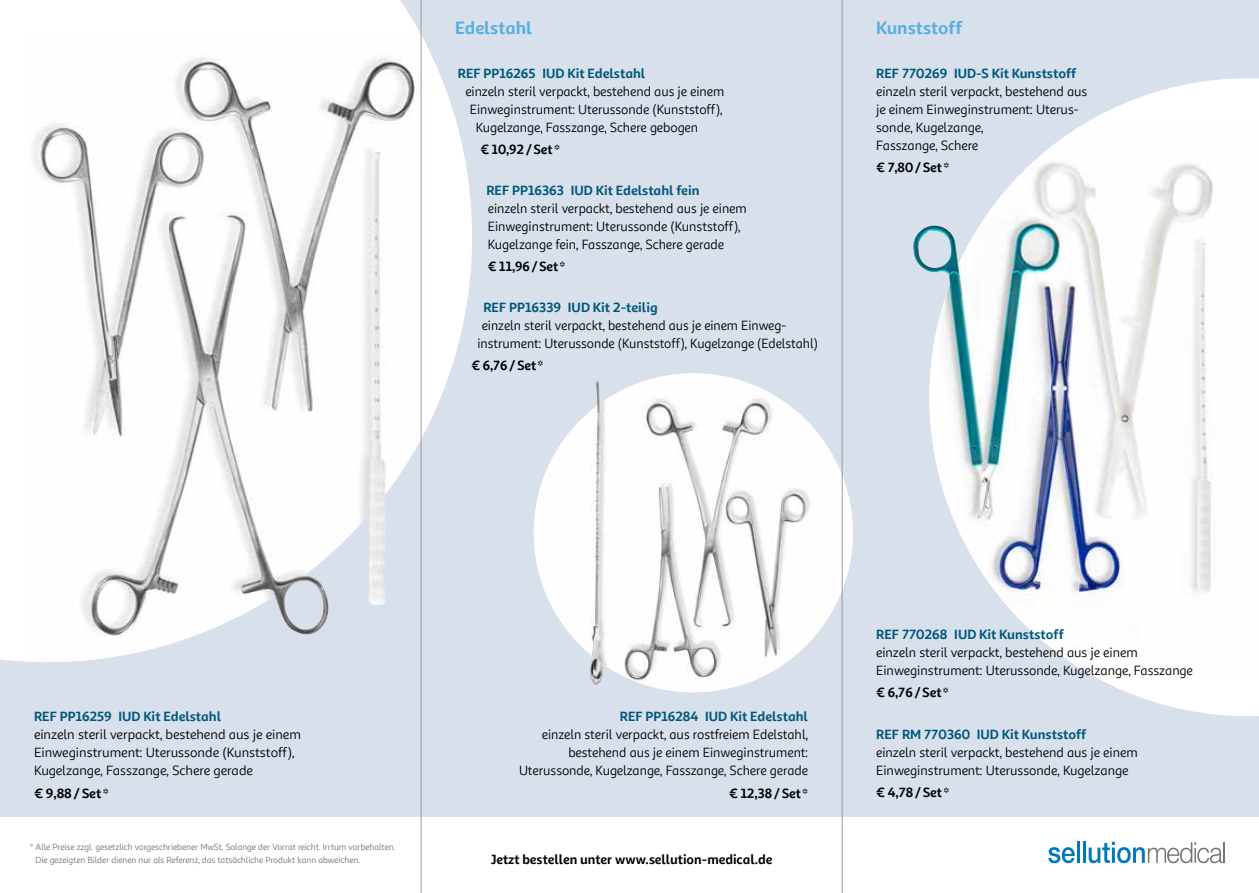
<style>
.page{position:relative;width:1259px;height:893px;background:#fff}
.page>*{position:absolute;margin:0;border:0;box-sizing:border-box;transform-origin:0 0}
.t1{font:700 18px "Sana Sans Alt";color:#56afe3}
.t2{font:13.5px/18px "Sana Sans Alt";letter-spacing:-.005em;color:#000}
.t3{font:700 13.5px "Sana Sans Alt";color:#00577c}
.t4{font:700 13.5px "Sana Sans Alt";letter-spacing:-.005em;color:#000}
.t5{font:13.5px/18px "Sana Sans Alt";letter-spacing:-.005em;color:#000;scale:.96 1}
.t6{font:9px/13.5px "Sana Sans Alt";color:#747373}
</style>
<div class="page">
<div style="left:0;top:0;width:1259px;height:816px;background:#d7e0eb"></div>
<svg style="left:1048px;top:847px;width:26px;height:16px"></svg>
<hr style="left:1076px;top:842px;width:3px;height:21px;background:#0078bf">
<hr style="left:1082px;top:842px;width:3px;height:21px;background:#0078bf">
<svg style="left:1088px;top:842px;width:134px;height:21px"></svg>
<hr style="left:1223px;top:842px;width:2px;height:21px;background:#757373">
<img style="left:534px;top:373px;width:319px;height:319px;border-radius:159px">
<svg style="left:0;top:0;width:472px;height:662px;fill:#fff"></svg>
<img style="left:28px;top:33px;width:399px;height:629px">
<img style="left:589px;top:381px;width:14px;height:304px">
<img style="left:241px;top:482px;width:144px;height:153px">
<svg style="left:1089px;top:78px;width:170px;height:638px;fill:#fff"></svg>
<img style="left:929px;top:121px;width:330px;height:553px">
<img style="left:913px;top:226px;width:49px;height:84px">
<hr style="left:421px;top:0;width:1px;height:893px;background:#9d9d9c">
<hr style="left:842px;top:0;width:1px;height:893px;background:#9d9d9c">
<h1 class="t1" style="left:455px;top:16px;width:79px">Edelstahl</h1>
<h1 class="t1" style="left:876px;top:16px;width:87px">Kunststoff</h1>
<p class="t3" style="left:458px;top:65px;width:189px">REF PP16265 IUD Kit Edelstahl</p>
<p class="t2" style="left:465px;top:82px;width:260px">einzeln steril verpackt, bestehend aus je einem</p>
<p class="t2" style="left:470px;top:100px;width:254px">Einweginstrument: Uterussonde (Kunststoff),</p>
<p class="t2" style="left:476px;top:118px;width:224px">Kugelzange, Fasszange, Schere gebogen</p>
<p class="t4" style="left:480px;top:141px;width:81px">€ 10,92/Set *</p>
<p class="t3" style="left:486px;top:182px;width:215px">REF PP16363 IUD Kit Edelstahl fein</p>
<p class="t2" style="left:488px;top:199px;width:260px">einzeln steril verpackt, bestehend aus je einem<br>Einweginstrument: Uterussonde (Kunststoff),<br>Kugelzange fein, Fasszange, Schere gerade</p>
<p class="t4" style="left:488px;top:258px;width:79px">€ 11,96/Set *</p>
<p class="t3" style="left:483px;top:299px;width:176px">REF PP16339 IUD Kit 2-teilig</p>
<p class="t5" style="left:477px;top:316px;width:356px;text-indent:4px">einzeln steril verpackt, bestehend aus je einem Einweg&shy;instrument: Uterussonde (Kunststoff), Kugelzange (Edelstahl)</p>
<p class="t4" style="left:471px;top:357px;width:74px">€ 6,76/Set *</p>
<p class="t3" style="left:876px;top:65px;width:202px">REF 770269 IUD-S Kit Kunststoff</p>
<p class="t2" style="left:876px;top:82px;width:213px">einzeln steril verpackt, bestehend aus je einem Einweginstrument: Uterus&shy;sonde, Kugelzange,<br>Fasszange, Schere</p>
<p class="t4" style="left:876px;top:159px;width:75px">€ 7,80/Set *</p>
<p class="t3" style="left:34px;top:708px;width:189px">REF PP16259 IUD Kit Edelstahl</p>
<p class="t2" style="left:34px;top:726px;width:268px">einzeln steril verpackt, bestehend aus je einem<br>Einweginstrument: Uterussonde (Kunststoff),<br>Kugelzange, Fasszange, Schere gerade</p>
<p class="t4" style="left:34px;top:784px;width:76px">€ 9,88/Set *</p>
<p class="t6" style="left:36px;top:840px;width:361px;text-indent:-5px">* Alle Preise zzgl. gesetzlich vorgeschriebener MwSt. Solange der Vorrat reicht. Irrtum vorbehalten.<br>Die gezeigten Bilder dienen nur als Referenz, das tatsächliche Produkt kann abweichen.</p>
<p class="t3" style="left:620px;top:708px;width:190px">REF PP16284 IUD Kit Edelstahl</p>
<p class="t2" style="left:519px;top:726px;width:291px;text-align:right">einzeln steril verpackt, aus rostfreiem Edelstahl, bestehend aus je einem Einweginstrument:<br>Uterussonde, Kugelzange, Fasszange, Schere gerade</p>
<p class="t4" style="left:729px;top:784px;width:80px">€ 12,38/Set *</p>
<p class="t4" style="left:491px;top:851px;width:283px">Jetzt bestellen unter www.sellution-medical.de</p>
<p class="t3" style="left:876px;top:626px;width:189px">REF 770268 IUD Kit Kunststoff</p>
<p class="t2" style="left:876px;top:643px;width:318px">einzeln steril verpackt, bestehend aus je einem<br>Einweginstrument: Uterussonde, Kugelzange, Fasszange</p>
<p class="t4" style="left:876px;top:684px;width:74px">€ 6,76/Set *</p>
<p class="t3" style="left:876px;top:725px;width:212px">REF RM 770360 IUD Kit Kunststoff</p>
<p class="t2" style="left:876px;top:743px;width:263px">einzeln steril verpackt, bestehend aus je einem<br>Einweginstrument: Uterussonde, Kugelzange</p>
<p class="t4" style="left:876px;top:784px;width:75px">€ 4,78/Set *</p>
</div>
